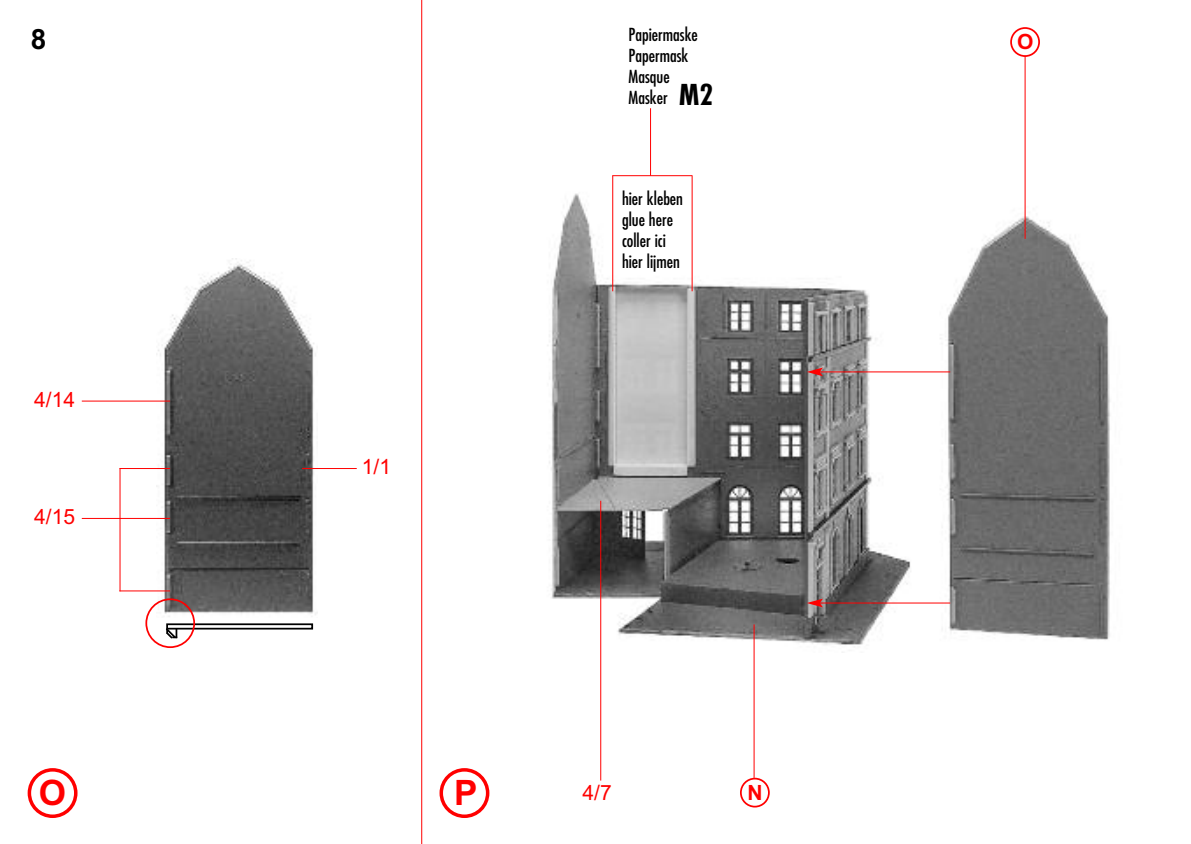
<style>
.page{position:relative;width:1191px;height:844px;background:#fff}
.page>*{position:absolute;margin:0;border:0;box-sizing:border-box;transform-origin:0 0}
.t1{font:700 35px "Arial";color:#f00}
.t2{font:700 28px "Arial";color:#000}
.t3{font:21px "Arial";color:#f00}
.t4{font:700 21px "Arial";color:#f00}
.t5{font:condensed 17.5px/21px "Futura Std";color:#000}
.s1{font-weight:700;font-size:28px}
</style>
<div class="page">
<hr style="left:421px;top:0;width:1px;height:843px;background:#f00">
<img style="left:547px;top:179px;width:563px;height:473px">
<img style="left:157px;top:258px;width:160px;height:357px">
<svg style="left:28px;top:768px;width:50px;height:49px"></svg>
<svg style="left:439px;top:768px;width:50px;height:49px"></svg>
<hr style="left:753px;top:624px;width:1px;height:153px;background:#f00">
<hr style="left:1024px;top:56px;width:1px;height:183px;background:#f00">
<hr style="left:650px;top:108px;width:1px;height:68px;background:#f00">
<hr style="left:612px;top:175px;width:80px;height:1px;background:#f00">
<hr style="left:612px;top:176px;width:1px;height:115px;background:#f00">
<hr style="left:691px;top:175px;width:1px;height:116px;background:#f00">
<hr style="left:600px;top:500px;width:1px;height:280px;background:#f00">
<hr style="left:820px;top:371px;width:130px;height:1px;background:#f00">
<svg style="left:806px;top:367px;width:17px;height:9px"></svg>
<hr style="left:820px;top:602px;width:130px;height:1px;background:#f00">
<svg style="left:806px;top:598px;width:17px;height:9px"></svg>
<hr style="left:82px;top:400px;width:88px;height:1px;background:#f00">
<hr style="left:82px;top:518px;width:88px;height:1px;background:#f00">
<hr style="left:119px;top:590px;width:51px;height:1px;background:#f00">
<hr style="left:119px;top:468px;width:51px;height:1px;background:#f00">
<hr style="left:302px;top:468px;width:55px;height:1px;background:#f00">
<hr style="left:120px;top:468px;width:1px;height:123px;background:#f00">
<svg style="left:740px;top:777px;width:29px;height:30px"></svg>
<svg style="left:1010px;top:27px;width:30px;height:30px"></svg>
<div style="left:166px;top:623px;width:147px;height:6px;border:2px solid #000"></div>
<svg style="left:145px;top:598px;width:50px;height:50px"></svg>
<h2 class="t2" style="left:31px;top:23px;width:17px">8</h2>
<p class="t3" style="left:34px;top:387px;width:42px">4/14</p>
<p class="t3" style="left:34px;top:504px;width:42px">4/15</p>
<p class="t3" style="left:362px;top:454px;width:31px">1/1</p>
<h1 class="t1" style="left:39px;top:772px;width:29px">O</h1>
<h1 class="t1" style="left:454px;top:772px;width:25px">P</h1>
<p class="t5" style="left:628px;top:25px;width:86px">Papiermaske<br>Papermask<br>Masque<br>Masker <span class="s1">M2</span></p>
<p class="t5" style="left:622px;top:189px;width:63px">hier kleben glue here coller ici hier lijmen</p>
<p class="t3" style="left:582px;top:779px;width:31px">4/7</p>
<p class="t4" style="left:747px;top:780px;width:17px">N</p>
<p class="t4" style="left:1017px;top:30px;width:18px">O</p>
</div>
